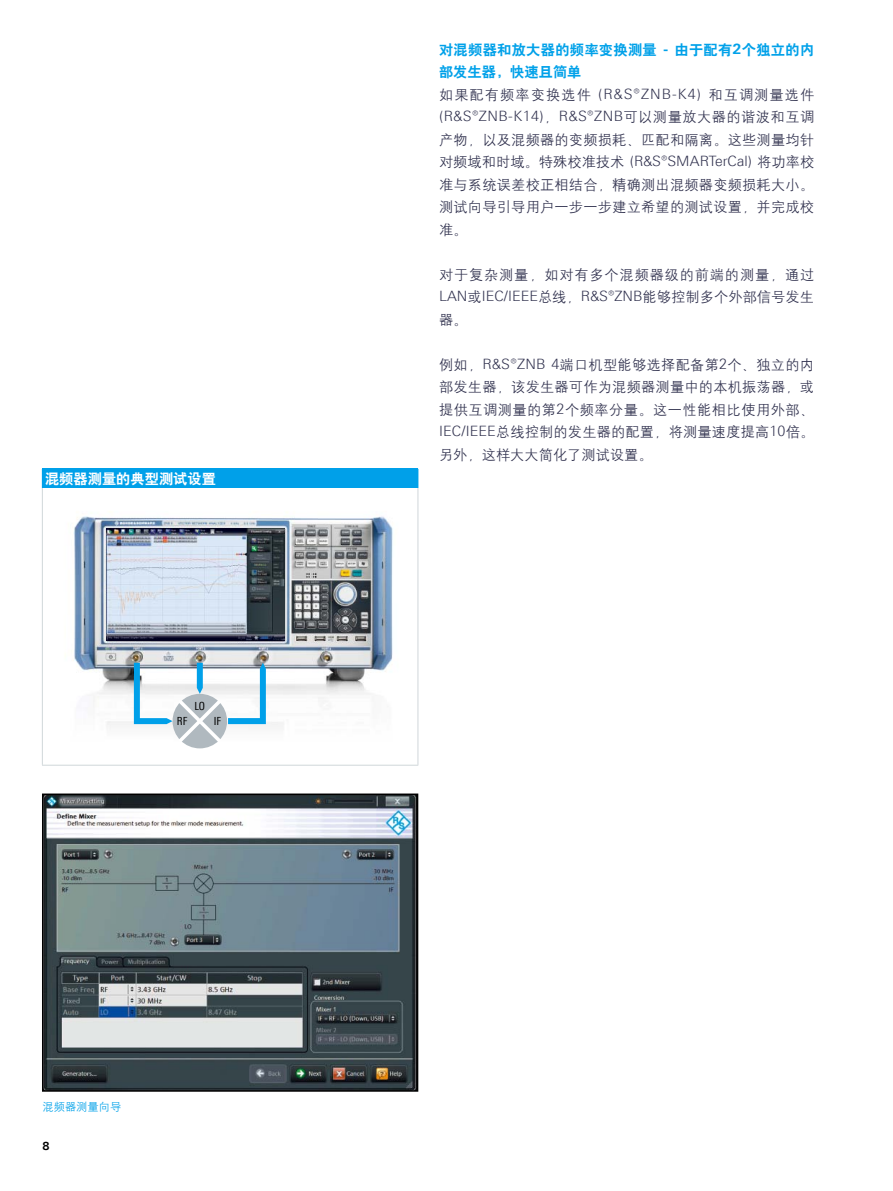
<style>
.page{position:relative;width:893px;height:1191px;background:#fff}
.page>*{position:absolute;margin:0;border:0;box-sizing:border-box;transform-origin:0 0}
.正文{font:14.25px/22.5px "H Yg 2 gj";letter-spacing:.015em;color:#30314e;text-align:justify}
.正文-2{font:14.25px/22.5px "H Yb 2 gj";letter-spacing:.02em;color:#00a1e9}
.t1{font:14.25px "H Yb 2 gj";color:#fff}
.t2{font:11.25px "H Yg 2 gj";color:#00a1e9}
.t3{font:11.25px "Linotype Univers 420 Cn";color:#000}
.t4{font:700 11.25px "Linotype Univers 630";color:#000}
.s1{font-family:"Linotype Univers 630";font-weight:700}
.s2{font-family:"Linotype Univers 330";font-weight:300}
</style>
<div class="page">
<img style="left:73px;top:516px;width:320px;height:233px">
<svg style="left:134px;top:663px;width:39px;height:61px"></svg>
<div style="left:173px;top:694px;width:54px;height:54px;background:#b0b9bf;border-radius:50%"></div>
<svg style="left:179px;top:700px;width:42px;height:42px"></svg>
<svg style="left:228px;top:662px;width:38px;height:62px"></svg>
<svg style="left:197px;top:663px;width:6px;height:31px"></svg>
<img style="left:106px;top:528px;width:178px;height:112px">
<div style="left:42px;top:469px;width:376px;height:19px;background:#00a0e9"></div>
<svg style="left:418px;top:469px;width:1px;height:19px"></svg>
<hr style="left:42px;top:488px;width:1px;height:277px;background:#d0d7da">
<hr style="left:418px;top:488px;width:1px;height:277px;background:#d0d7da">
<hr style="left:42px;top:765px;width:376px;height:1px;background:#d0d7da">
<img style="left:45px;top:796px;width:370px;height:292px">
<div style="left:42px;top:793px;width:376px;height:298px;border:2px solid #000"></div>
<p class="t1" style="left:45px;top:471px;width:172px">混频器测量的典型测试设置</p>
<p class="t3" style="left:195px;top:699px;width:12px">LO</p>
<p class="t3" style="left:177px;top:714px;width:12px">RF</p>
<p class="t3" style="left:214px;top:714px;width:9px">IF</p>
<p class="t2" style="left:43px;top:1101px;width:80px">混频器测量向导</p>
<p class="t4" style="left:43px;top:1139px;width:9px">8</p>
<p class="正文-2" style="left:439px;top:38px;width:377px">对混频器和放大器的频率变换测量 <span class="s1">-</span> 由于配有<span class="s1">2</span>个独立的内部发生器，快速且简单</p>
<p class="正文" style="left:439px;top:83px;width:377px">如果配有频率变换选件 <span class="s2">(R&amp;S®ZNB-K4)</span> 和互调测量选件<span class="s2">(R&amp;S®ZNB-K14)</span>，<span class="s2">R&amp;S®ZNB</span>可以测量放大器的谐波和互调产物，以及混频器的变频损耗、匹配和隔离。这些测量均针对频域和时域。特殊校准技术 <span class="s2">(R&amp;S®SMARTerCal)</span> 将功率校准与系统误差校正相结合，精确测出混频器变频损耗大小。测试向导引导用户一步一步建立希望的测试设置，并完成校准。</p>
<p class="正文" style="left:439px;top:263px;width:377px">对于复杂测量，如对有多个混频器级的前端的测量，通过<span class="s2">LAN</span>或<span class="s2">IEC/IEEE</span>总线，<span class="s2">R&amp;S®ZNB</span>能够控制多个外部信号发生器。</p>
<p class="正文" style="left:439px;top:353px;width:377px">例如，<span class="s2">R&amp;S®ZNB 4</span>端口机型能够选择配备第<span class="s2">2</span>个、独立的内部发生器，该发生器可作为混频器测量中的本机振荡器，或提供互调测量的第<span class="s2">2</span>个频率分量。这一性能相比使用外部、<span class="s2">IEC/IEEE</span>总线控制的发生器的配置，将测量速度提高<span class="s2">10</span>倍。另外，这样大大简化了测试设置。</p>
</div>
